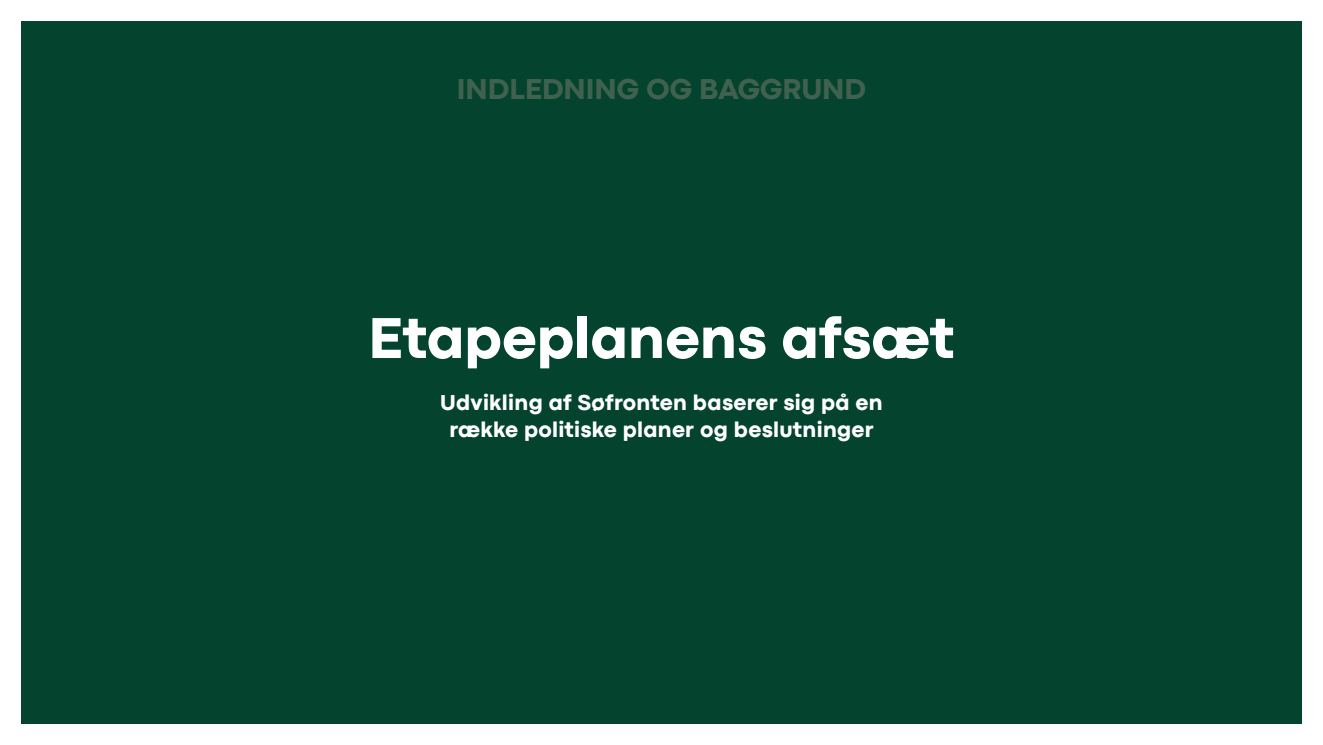
<style>
.page{position:relative;width:1323px;height:745px;background:#fff}
.page>*{position:absolute;margin:0;border:0;box-sizing:border-box;transform-origin:0 0}
.t1{font:800 60px "Codec Pro";color:#fff}
.t2{font:800 30px "Codec Pro";color:#406150}
.GV_Brødoverskrift_niv__1{font:800 22.5px/27px "Codec Pro";letter-spacing:.01em;color:#fff;text-align:center}
</style>
<div class="page">
<div style="left:21px;top:21px;width:1281px;height:702px;background:#04432e"></div>
<p class="t2" style="left:457px;top:71px;width:411px">INDLEDNING OG BAGGRUND</p>
<p class="t1" style="left:368px;top:302px;width:588px">Etapeplanens afsæt</p>
<h5 class="GV_Brødoverskrift_niv__1" style="left:440px;top:389px;width:444px">Udvikling af Søfronten baserer sig på en række politiske planer og beslutninger</h5>
</div>
